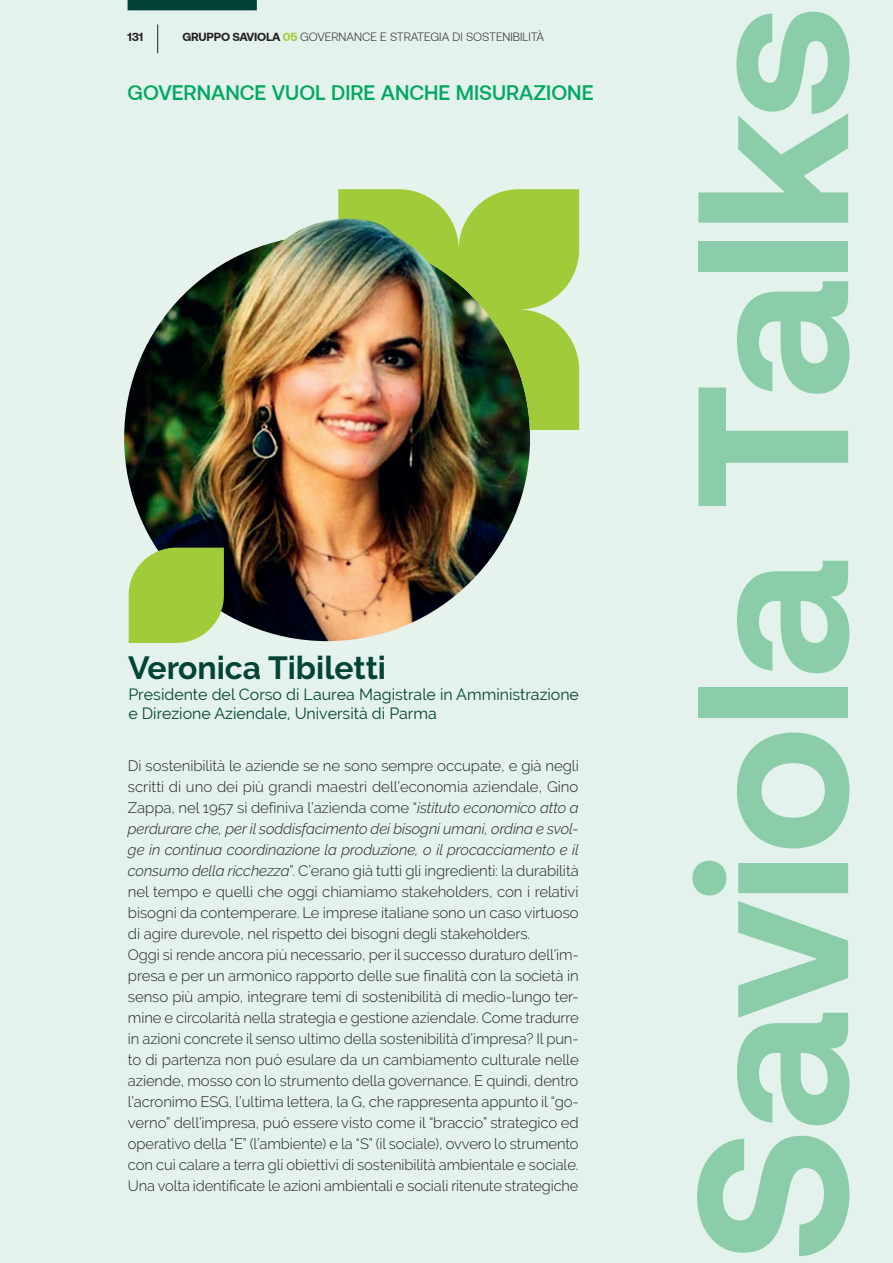
<style>
.page{position:relative;width:893px;height:1263px;background:#e3f2ec}
.page>*{position:absolute;margin:0;border:0;box-sizing:border-box;transform-origin:0 0}
.t1{font:700 213.9px "Aeonik";letter-spacing:-.01em;color:#8acda8}
.t2{font:700 31.95px "Raleway";color:#044437}
.t3{font:500 21px "Aeonik";color:#00a861}
.t4{font:15.9px/19.2px "Raleway";color:#044437}
.testo_BASE{font:300 15px/21px "Raleway";letter-spacing:-.005em;color:#231f20;text-align:justify}
.t5{font:300 12px "Aeonik";color:#231f20}
.t6{font:700 12px "Aeonik";color:#231f20}
.s1{font-weight:700}
.s2{font-weight:700;color:#9fca39}
.s3{font-style:italic}
</style>
<div class="page">
<div style="left:128px;top:0;width:129px;height:10px;background:#004233"></div>
<svg style="left:157px;top:24px;width:1px;height:29px"></svg>
<img style="left:124px;top:189px;width:456px;height:454px">
<svg style="left:129px;top:548px;width:95px;height:95px;background:#a7cf4b"></svg>
<svg style="left:338px;top:189px;width:241px;height:241px;background:#92b747"></svg>
<img style="left:188px;top:219px;width:289px;height:291px">
<p class="t6" style="left:128px;top:30px;width:17px">131</p>
<p class="t5" style="left:182px;top:30px;width:363px"><span class="s1">GRUPPO SAVIOLA</span> <span class="s2">05</span> GOVERNANCE E STRATEGIA DI SOSTENIBILITÀ</p>
<p class="t3" style="left:128px;top:81px;width:467px">GOVERNANCE VUOL DIRE ANCHE MISURAZIONE</p>
<p class="t2" style="left:128px;top:650px;width:260px">Veronica Tibiletti</p>
<p class="t4" style="left:128px;top:685px;width:452px">Presidente del Corso di Laurea Magistrale in Amministrazione e Direzione Aziendale, Università di Parma</p>
<p class="testo_BASE" style="left:128px;top:755px;width:452px">Di sostenibilità le aziende se ne sono sempre occupate, e già negli scritti di uno dei più grandi maestri dell’economia aziendale, Gino Zappa, nel 1957 si definiva l’azienda come “<span class="s3">istituto economico atto a perdurare che, per il soddisfacimento dei bisogni umani, ordina e svol&shy;ge in continua coordinazione la produzione, o il procacciamento e il consumo della ricchezza</span>”. C’erano già tutti gli ingredienti: la durabilità nel tempo e quelli che oggi chiamiamo stakeholders, con i relativi bisogni da contemperare. Le imprese italiane sono un caso virtuoso di agire durevole, nel rispetto dei bisogni degli stakeholders.</p>
<p class="testo_BASE" style="left:128px;top:944px;width:452px">Oggi si rende ancora più necessario, per il successo duraturo dell’im&shy;presa e per un armonico rapporto delle sue finalità con la società in senso più ampio, integrare temi di sostenibilità di medio-lungo ter&shy;mine e circolarità nella strategia e gestione aziendale. Come tradurre in azioni concrete il senso ultimo della sostenibilità d’impresa? Il pun&shy;to di partenza non può esulare da un cambiamento culturale nelle aziende, mosso con lo strumento della governance. E quindi, dentro l’acronimo ESG, l’ultima lettera, la G, che rappresenta appunto il “go&shy;verno” dell’impresa, può essere visto come il “braccio” strategico ed operativo della “E” (l’ambiente) e la “S” (il sociale), ovvero lo strumento con cui calare a terra gli obiettivi di sostenibilità ambientale e sociale.<br>Una volta identificate le azioni ambientali e sociali ritenute strategiche</p>
<p class="t1" style="left:650px;top:1263px;width:1259px;rotate:-90deg">Saviola Talks</p>
</div>
